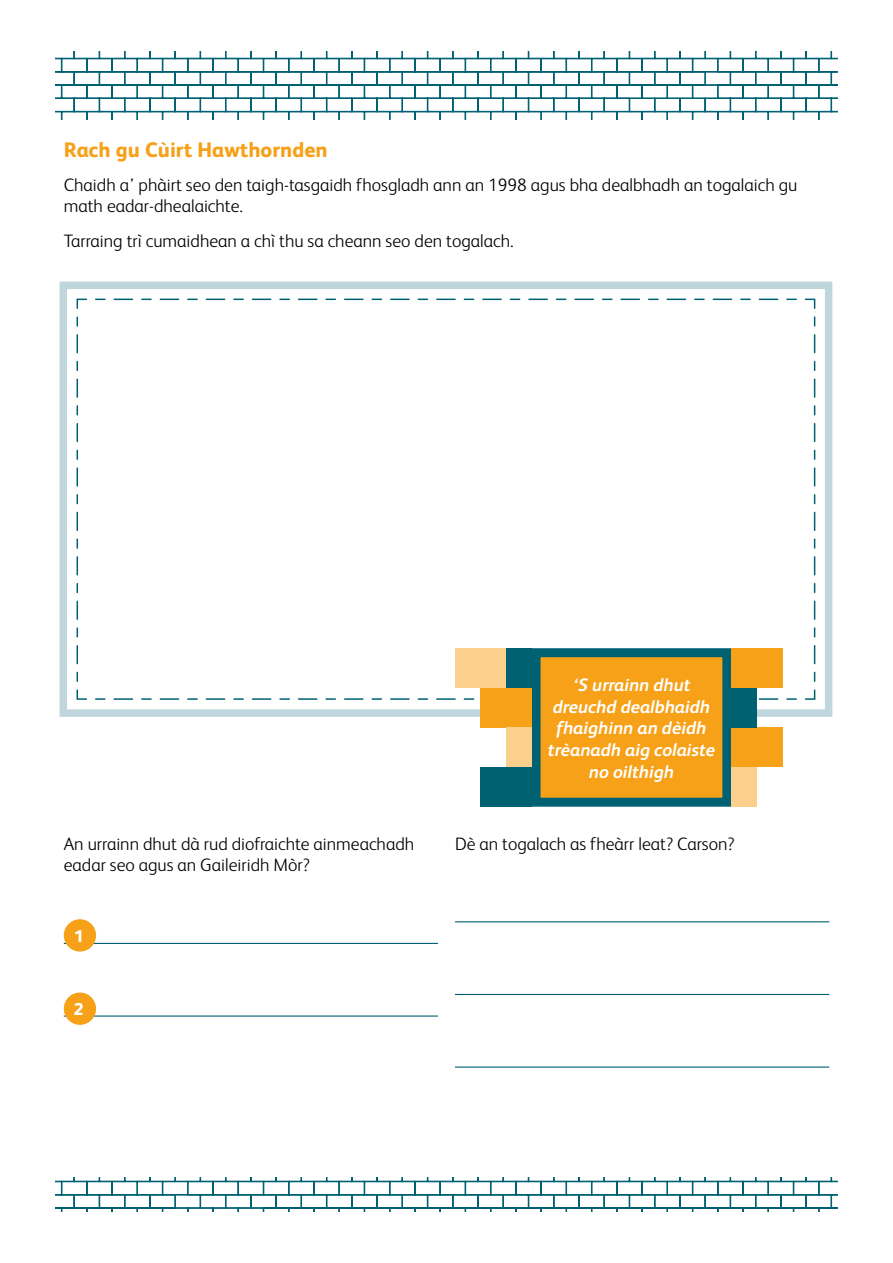
<style>
.page{position:relative;width:893px;height:1263px;background:#fff}
.page>*{position:absolute;margin:0;border:0;box-sizing:border-box;transform-origin:0 0}
.t1{font:800 21px "FS Albert";color:#f6a118}
.t2{font:300 18px/21.6px "FS Albert";color:#000}
.t3{font:italic 700 18px/21.6px "FS Albert";color:#fff;text-align:center}
.t4{font:800 17.1px "FS Albert";color:#fff}
</style>
<div class="page">
<svg style="left:55px;top:1178px;width:783px;height:34px"></svg>
<svg style="left:55px;top:51px;width:485px;height:68px"></svg>
<svg style="left:540px;top:51px;width:298px;height:68px"></svg>
<div style="left:60px;top:282px;width:772px;height:435px;background:#fff;border:8px solid #bfd7dc"></div>
<svg style="left:76px;top:298px;width:740px;height:402px"></svg>
<hr style="left:455px;top:921px;width:374px;height:1px;background:#006173">
<hr style="left:455px;top:994px;width:374px;height:1px;background:#006173">
<hr style="left:455px;top:1066px;width:374px;height:2px;background:#006173">
<hr style="left:64px;top:943px;width:374px;height:1px;background:#006173">
<hr style="left:64px;top:1015px;width:374px;height:1px;background:#006173">
<div style="left:64px;top:919px;width:32px;height:32px;background:#f6a118;border-radius:50%"></div>
<div style="left:64px;top:992px;width:32px;height:33px;background:#f6a118;border-radius:50%"></div>
<div style="left:531px;top:648px;width:200px;height:159px;background:#f6a118;border:9px solid #006173"></div>
<div style="left:731px;top:648px;width:51px;height:40px;background:#f6a118"></div>
<div style="left:731px;top:727px;width:51px;height:40px;background:#f6a118"></div>
<div style="left:480px;top:688px;width:51px;height:39px;background:#f6a118"></div>
<div style="left:480px;top:767px;width:51px;height:40px;background:#006173"></div>
<div style="left:455px;top:648px;width:51px;height:40px;background:#fad08c"></div>
<div style="left:731px;top:688px;width:26px;height:39px;background:#006173"></div>
<div style="left:506px;top:648px;width:25px;height:40px;background:#006173"></div>
<div style="left:506px;top:728px;width:25px;height:39px;background:#fad08c"></div>
<div style="left:731px;top:767px;width:26px;height:40px;background:#fad08c"></div>
<p class="t1" style="left:64px;top:134px;width:265px">Rach gu Cùirt Hawthornden</p>
<p class="t2" style="left:64px;top:173px;width:735px">Chaidh a’ phàirt seo den taigh-tasgaidh fhosgladh ann an 1998 agus bha dealbhadh an togalaich gu math eadar-dhealaichte.</p>
<p class="t2" style="left:64px;top:229px;width:451px">Tarraing trì cumaidhean a chì thu sa cheann seo den togalach.</p>
<p class="t3" style="left:548px;top:673px;width:169px">‘S urrainn dhut dreuchd dealbhaidh fhaighinn an dèidh trèanadh aig colaiste no oilthigh</p>
<p class="t2" style="left:64px;top:832px;width:352px">An urrainn dhut dà rud diofraichte ainmeachadh</p>
<p class="t2" style="left:455px;top:832px;width:281px">Dè an togalach as fheàrr leat? Carson?</p>
<p class="t2" style="left:64px;top:853px;width:248px">eadar seo agus an Gaileiridh Mòr?</p>
<p class="t4" style="left:74px;top:924px;width:11px">1</p>
<p class="t4" style="left:74px;top:997px;width:11px">2</p>
</div>
